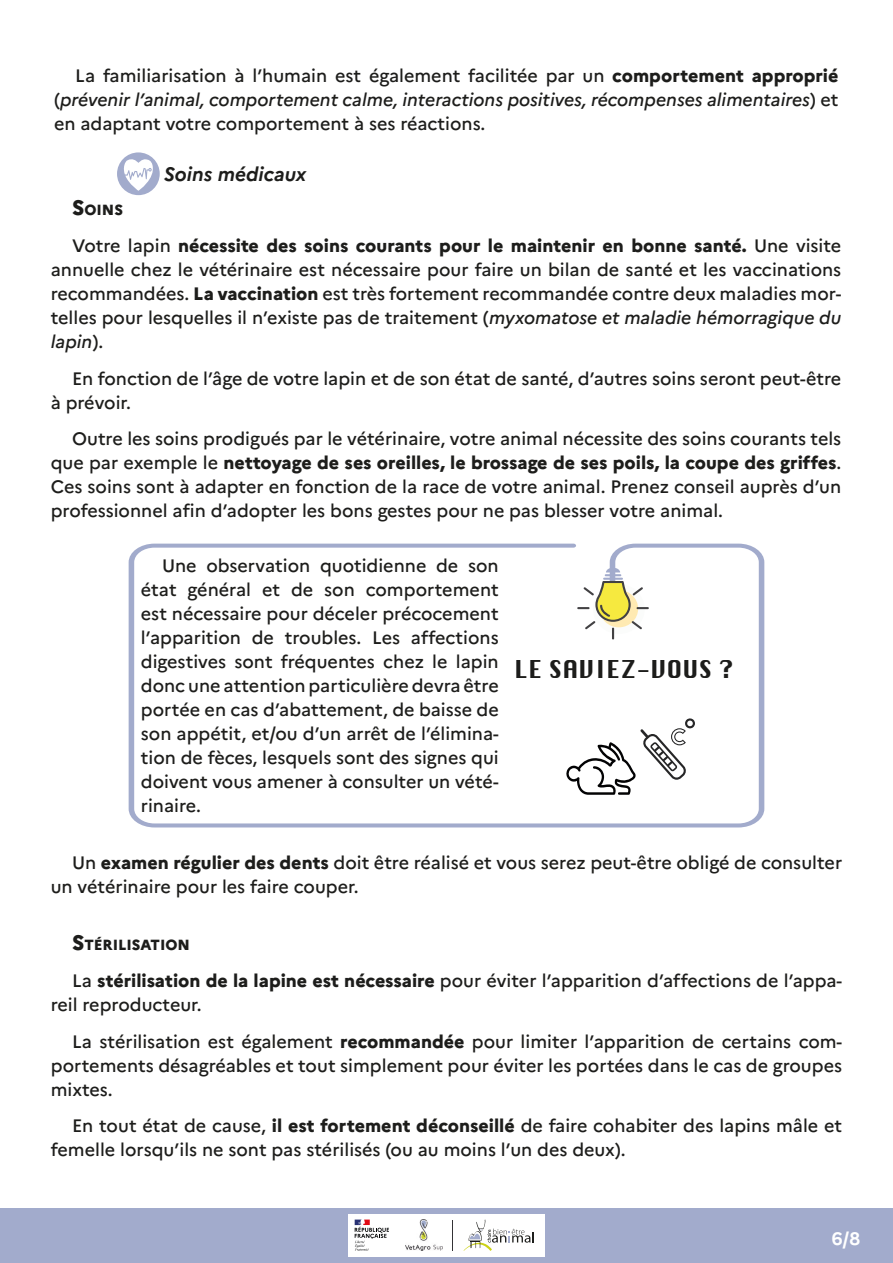
<style>
.page{position:relative;width:893px;height:1263px;background:#fff}
.page>*{position:absolute;margin:0;border:0;box-sizing:border-box;transform-origin:0 0}
.marianne_corps_de_te{font:24px "Krungthep";color:#1d1d1b}
.marianne_corps_de_te-2{font:italic 700 19.5px "Marianne";color:#1d1d1b}
.marianne_corps_de_te-3{font:500 18px/24px "Marianne";color:#1d1d1b;text-align:justify}
.marianne_corps_de_te-4{font:700 18px "Marianne";color:#fff}
.marianne_corps_de_te-5{font:800 14.7px "Marianne";color:#1d1d1b}
.s1{font-weight:800}
.s2{font-style:italic}
.s3{font-size:21px}
</style>
<div class="page">
<div style="left:117px;top:152px;width:43px;height:43px;background:#a2abcc;border-radius:50%"></div>
<div style="left:0;top:1209px;width:893px;height:54px;background:#a2abcc"></div>
<div style="left:349px;top:1214px;width:195px;height:42px;background:#fff"></div>
<svg style="left:355px;top:1219px;width:34px;height:32px"></svg>
<img style="left:405px;top:1220px;width:37px;height:31px">
<svg style="left:464px;top:1219px;width:70px;height:32px"></svg>
<hr style="left:453px;top:1220px;width:1px;height:31px;background:#343336">
<svg style="left:124px;top:159px;width:32px;height:32px"></svg>
<svg style="left:129px;top:544px;width:635px;height:283px"></svg>
<svg style="left:577px;top:568px;width:72px;height:75px"></svg>
<svg style="left:566px;top:718px;width:129px;height:77px"></svg>
<p class="marianne_corps_de_te-3" style="left:54px;top:63px;width:786px;text-indent:21px">La familiarisation à l’humain est également facilitée par un <span class="s1">comportement approprié </span>(<span class="s2">prévenir l’animal, comportement calme, interactions positives, récompenses alimentaires</span>) et en adaptant votre comportement à ses réactions.</p>
<p class="marianne_corps_de_te-2" style="left:164px;top:162px;width:144px">Soins médicaux</p>
<p class="marianne_corps_de_te-5" style="left:72px;top:201px;width:52px"><span class="s3">S</span>OINS</p>
<p class="marianne_corps_de_te-3" style="left:51px;top:233px;width:792px;text-indent:21px">Votre lapin <span class="s1">nécessite des soins courants pour le maintenir en bonne santé.</span> Une visite annuelle chez le vétérinaire est nécessaire pour faire un bilan de santé et les vaccinations recommandées. <span class="s1">La vaccination</span> est très fortement recommandée contre deux maladies mor&shy;telles pour lesquelles il n’existe pas de traitement (<span class="s2">myxomatose et maladie hémorragique du lapin</span>).</p>
<p class="marianne_corps_de_te-3" style="left:51px;top:366px;width:792px;text-indent:21px">En fonction de l’âge de votre lapin et de son état de santé, d’autres soins seront peut-être à prévoir.</p>
<p class="marianne_corps_de_te-3" style="left:51px;top:427px;width:792px;text-indent:21px">Outre les soins prodigués par le vétérinaire, votre animal nécessite des soins courants tels que par exemple le <span class="s1">nettoyage de ses oreilles, le brossage de ses poils, la coupe des griffes</span>.<br>Ces soins sont à adapter en fonction de la race de votre animal. Prenez conseil auprès d’un professionnel afin d’adopter les bons gestes pour ne pas blesser votre animal.</p>
<p class="marianne_corps_de_te-3" style="left:141px;top:554px;width:359px;text-indent:21px">Une observation quotidienne de son état général et de son comportement est nécessaire pour déceler précocement l’apparition de troubles. Les affections digestives sont fréquentes chez le lapin donc une attention particulière devra être portée en cas d’abattement, de baisse de son appétit, et/ou d’un arrêt de l’élimina&shy;tion de fèces, lesquels sont des signes qui doivent vous amener à consulter un vété&shy;rinaire.</p>
<p class="marianne_corps_de_te" style="left:514px;top:655px;width:221px">LE SAVIEZ-VOUS ?</p>
<p class="marianne_corps_de_te-3" style="left:51px;top:851px;width:793px;text-indent:21px">Un <span class="s1">examen régulier des dents</span> doit être réalisé et vous serez peut-être obligé de consulter un vétérinaire pour les faire couper.</p>
<p class="marianne_corps_de_te-5" style="left:72px;top:936px;width:120px"><span class="s3">S</span>TÉRILISATION</p>
<p class="marianne_corps_de_te-3" style="left:51px;top:968px;width:793px;text-indent:21px">La <span class="s1">stérilisation de la lapine est nécessaire</span> pour éviter l’apparition d’affections de l’appa&shy;reil reproducteur.</p>
<p class="marianne_corps_de_te-3" style="left:51px;top:1029px;width:793px;text-indent:21px">La stérilisation est également <span class="s1">recommandée</span> pour limiter l’apparition de certains com&shy;portements désagréables et tout simplement pour éviter les portées dans le cas de groupes mixtes.</p>
<p class="marianne_corps_de_te-3" style="left:51px;top:1114px;width:793px;text-indent:21px">En tout état de cause, <span class="s1">il est fortement déconseillé</span> de faire cohabiter des lapins mâle et femelle lorsqu’ils ne sont pas stérilisés (ou au moins l’un des deux).</p>
<p class="marianne_corps_de_te-4" style="left:832px;top:1228px;width:30px">6/8</p>
</div>
